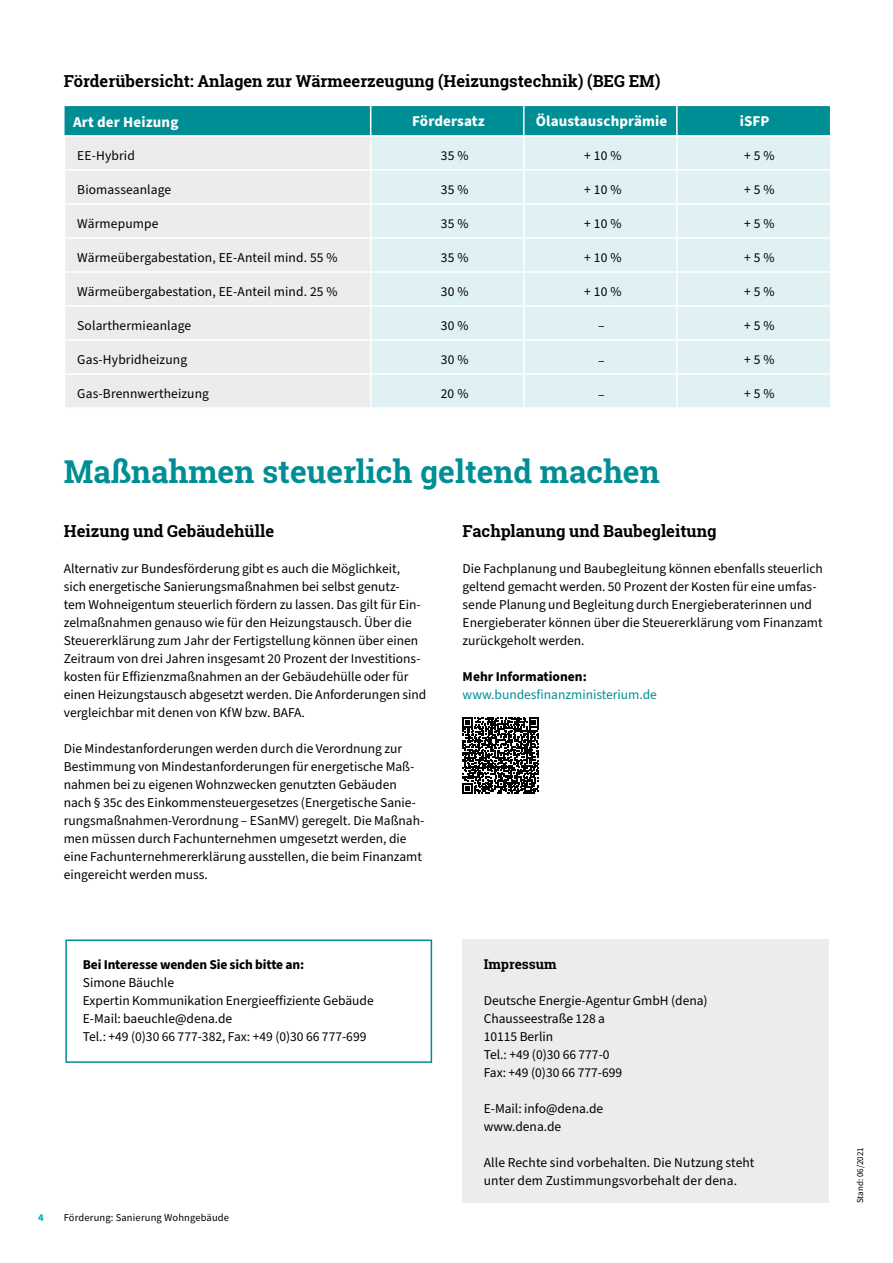
<style>
.page{position:relative;width:893px;height:1263px;background:#fff}
.page>*{position:absolute;margin:0;border:0;box-sizing:border-box;transform-origin:0 0}
.t1{font:700 31.5px "Roboto Slab";color:#008e95}
.t2{font:700 16.5px "Roboto Slab";color:#000}
.t3{font:700 15px "Source Sans Pro";letter-spacing:.01em;color:#fff}
.t4{font:13.5px/18px "Source Sans Pro";color:#000}
.t5{font:700 13.5px "Source Sans Pro";letter-spacing:-.01em;color:#000}
.t6{font:13.5px "Source Sans Pro";color:#008e95}
.t7{font:700 13.5px "Roboto Slab";color:#000}
.t8{font:10.5px "Source Sans Pro";letter-spacing:.015em;color:#000}
.t9{font:700 10.5px "Source Sans Pro";color:#00b2bb}
.t10{font:9px "Source Sans Pro";color:#000}
</style>
<div class="page">
<div style="left:462px;top:939px;width:367px;height:264px;background:#ececed"></div>
<svg style="left:462px;top:717px;width:77px;height:77px"></svg>
<div style="left:65px;top:939px;width:367px;height:124px;border:2px solid #008e95"></div>
<div style="left:65px;top:137px;width:305px;height:270px;background:#ececed"></div>
<div style="left:371px;top:137px;width:459px;height:270px;background:#e0f1f3"></div>
<hr style="left:523px;top:137px;width:1px;height:32px;background:#fff">
<hr style="left:64px;top:169px;width:307px;height:2px;background:#fff">
<hr style="left:371px;top:169px;width:153px;height:2px;background:#fff">
<hr style="left:523px;top:171px;width:1px;height:32px;background:#fff">
<hr style="left:64px;top:203px;width:307px;height:2px;background:#fff">
<hr style="left:371px;top:203px;width:153px;height:2px;background:#fff">
<hr style="left:523px;top:205px;width:1px;height:32px;background:#fff">
<hr style="left:64px;top:237px;width:307px;height:2px;background:#fff">
<hr style="left:371px;top:237px;width:153px;height:2px;background:#fff">
<hr style="left:523px;top:239px;width:1px;height:32px;background:#fff">
<hr style="left:64px;top:271px;width:307px;height:2px;background:#fff">
<hr style="left:371px;top:271px;width:153px;height:2px;background:#fff">
<hr style="left:523px;top:273px;width:1px;height:32px;background:#fff">
<hr style="left:64px;top:305px;width:307px;height:2px;background:#fff">
<hr style="left:371px;top:305px;width:153px;height:2px;background:#fff">
<hr style="left:523px;top:307px;width:1px;height:32px;background:#fff">
<hr style="left:64px;top:339px;width:307px;height:2px;background:#fff">
<hr style="left:371px;top:339px;width:153px;height:2px;background:#fff">
<hr style="left:523px;top:341px;width:1px;height:32px;background:#fff">
<hr style="left:64px;top:373px;width:307px;height:2px;background:#fff">
<hr style="left:371px;top:373px;width:153px;height:2px;background:#fff">
<hr style="left:523px;top:375px;width:1px;height:32px;background:#fff">
<hr style="left:676px;top:137px;width:2px;height:32px;background:#fff">
<hr style="left:524px;top:169px;width:153px;height:2px;background:#fff">
<hr style="left:677px;top:169px;width:153px;height:2px;background:#fff">
<hr style="left:676px;top:171px;width:2px;height:32px;background:#fff">
<hr style="left:524px;top:203px;width:153px;height:2px;background:#fff">
<hr style="left:677px;top:203px;width:153px;height:2px;background:#fff">
<hr style="left:676px;top:205px;width:2px;height:32px;background:#fff">
<hr style="left:524px;top:237px;width:153px;height:2px;background:#fff">
<hr style="left:677px;top:237px;width:153px;height:2px;background:#fff">
<hr style="left:676px;top:239px;width:2px;height:32px;background:#fff">
<hr style="left:524px;top:271px;width:153px;height:2px;background:#fff">
<hr style="left:677px;top:271px;width:153px;height:2px;background:#fff">
<hr style="left:676px;top:273px;width:2px;height:32px;background:#fff">
<hr style="left:524px;top:305px;width:153px;height:2px;background:#fff">
<hr style="left:677px;top:305px;width:153px;height:2px;background:#fff">
<hr style="left:676px;top:307px;width:2px;height:32px;background:#fff">
<hr style="left:524px;top:339px;width:153px;height:2px;background:#fff">
<hr style="left:677px;top:339px;width:153px;height:2px;background:#fff">
<hr style="left:676px;top:341px;width:2px;height:32px;background:#fff">
<hr style="left:524px;top:373px;width:153px;height:2px;background:#fff">
<hr style="left:677px;top:373px;width:153px;height:2px;background:#fff">
<hr style="left:676px;top:375px;width:2px;height:32px;background:#fff">
<svg style="left:65px;top:106px;width:765px;height:30px;background:#099298"></svg>
<hr style="left:676px;top:106px;width:2px;height:29px;background:#fff">
<p class="t2" style="left:64px;top:70px;width:598px">Förderübersicht: Anlagen zur Wärmeerzeugung (Heizungstechnik) (BEG EM)</p>
<p class="t3" style="left:73px;top:112px;width:107px">Art der Heizung</p>
<p class="t3" style="left:412px;top:111px;width:74px">Fördersatz</p>
<p class="t3" style="left:536px;top:111px;width:133px">Ölaustauschprämie</p>
<p class="t3" style="left:740px;top:111px;width:31px">iSFP</p>
<p class="t4" style="left:77px;top:147px;width:59px">EE-Hybrid</p>
<p class="t4" style="left:441px;top:147px;width:29px">35 %</p>
<p class="t4" style="left:584px;top:147px;width:39px">+ 10 %</p>
<p class="t4" style="left:744px;top:147px;width:32px">+ 5 %</p>
<p class="t4" style="left:77px;top:181px;width:95px">Biomasseanlage</p>
<p class="t4" style="left:441px;top:181px;width:29px">35 %</p>
<p class="t4" style="left:584px;top:181px;width:39px">+ 10 %</p>
<p class="t4" style="left:744px;top:181px;width:32px">+ 5 %</p>
<p class="t4" style="left:77px;top:215px;width:83px">Wärmepumpe</p>
<p class="t4" style="left:441px;top:215px;width:29px">35 %</p>
<p class="t4" style="left:584px;top:215px;width:39px">+ 10 %</p>
<p class="t4" style="left:744px;top:215px;width:32px">+ 5 %</p>
<p class="t4" style="left:77px;top:249px;width:262px">Wärmeübergabestation, EE-Anteil mind. 55 %</p>
<p class="t4" style="left:441px;top:249px;width:29px">35 %</p>
<p class="t4" style="left:584px;top:249px;width:39px">+ 10 %</p>
<p class="t4" style="left:744px;top:249px;width:32px">+ 5 %</p>
<p class="t4" style="left:77px;top:283px;width:262px">Wärmeübergabestation, EE-Anteil mind. 25 %</p>
<p class="t4" style="left:441px;top:283px;width:29px">30 %</p>
<p class="t4" style="left:584px;top:283px;width:39px">+ 10 %</p>
<p class="t4" style="left:744px;top:283px;width:32px">+ 5 %</p>
<p class="t4" style="left:77px;top:317px;width:115px">Solarthermieanlage</p>
<p class="t4" style="left:441px;top:317px;width:29px">30 %</p>
<p class="t4" style="left:598px;top:317px;width:8px">–</p>
<p class="t4" style="left:744px;top:317px;width:32px">+ 5 %</p>
<p class="t4" style="left:77px;top:351px;width:111px">Gas-Hybridheizung</p>
<p class="t4" style="left:441px;top:351px;width:29px">30 %</p>
<p class="t4" style="left:598px;top:352px;width:8px">–</p>
<p class="t4" style="left:744px;top:351px;width:32px">+ 5 %</p>
<p class="t4" style="left:77px;top:385px;width:133px">Gas-Brennwertheizung</p>
<p class="t4" style="left:441px;top:385px;width:29px">20 %</p>
<p class="t4" style="left:598px;top:386px;width:8px">–</p>
<p class="t4" style="left:744px;top:385px;width:32px">+ 5 %</p>
<h1 class="t1" style="left:64px;top:450px;width:597px">Maßnahmen steuerlich geltend machen</h1>
<p class="t2" style="left:64px;top:520px;width:212px">Heizung und Gebäudehülle</p>
<p class="t4" style="left:64px;top:560px;width:364px">Alternativ zur Bundesförderung gibt es auch die Möglichkeit,<br>sich energetische Sanierungsmaßnahmen bei selbst genutz-<br>tem Wohneigentum steuerlich fördern zu lassen. Das gilt für Ein&shy;zelmaßnahmen genauso wie für den Heizungstausch. Über die Steuererklärung zum Jahr der Fertigstellung können über einen Zeitraum von drei Jahren insgesamt 20 Prozent der Investitions&shy;kosten für Effizienzmaßnahmen an der Gebäudehülle oder für einen Heizungstausch abgesetzt werden. Die Anforderungen sind vergleichbar mit denen von KfW bzw. BAFA.</p>
<p class="t4" style="left:64px;top:740px;width:362px">Die Mindestanforderungen werden durch die Verordnung zur Bestimmung von Mindestanforderungen für energetische Maß&shy;nahmen bei zu eigenen Wohnzwecken genutzten Gebäuden nach § 35c des Einkommensteuergesetzes (Energetische Sanie&shy;rungsmaßnahmen-Verordnung – ESanMV) geregelt. Die Maßnah&shy;men müssen durch Fachunternehmen umgesetzt werden, die eine Fachunternehmererklärung ausstellen, die beim Finanzamt eingereicht werden muss.</p>
<p class="t5" style="left:83px;top:955px;width:223px">Bei Interesse wenden Sie sich bitte an:</p>
<p class="t4" style="left:83px;top:974px;width:292px">Simone Bäuchle<br>Expertin Kommunikation Energieeffiziente Gebäude E-Mail: baeuchle@dena.de<br>Tel.: +49 (0)30 66 777-382, Fax: +49 (0)30 66 777-699</p>
<p class="t9" style="left:38px;top:1210px;width:7px">4</p>
<p class="t8" style="left:64px;top:1211px;width:167px">Förderung: Sanierung Wohngebäude</p>
<p class="t2" style="left:463px;top:520px;width:256px">Fachplanung und Baubegleitung</p>
<p class="t4" style="left:463px;top:560px;width:362px">Die Fachplanung und Baubegleitung können ebenfalls steuerlich geltend gemacht werden. 50 Prozent der Kosten für eine umfas&shy;sende Planung und Begleitung durch Energieberaterinnen und Energieberater können über die Steuererklärung vom Finanzamt zurückgeholt werden.</p>
<p class="t5" style="left:463px;top:667px;width:126px">Mehr Informationen:</p>
<p class="t6" style="left:463px;top:686px;width:196px">www.bundesfinanzministerium.de</p>
<p class="t7" style="left:484px;top:955px;width:75px">Impressum</p>
<p class="t4" style="left:484px;top:992px;width:225px">Deutsche Energie-Agentur GmbH (dena)<br>Chausseestraße 128 a<br>10115 Berlin<br>Tel.: +49 (0)30 66 777-0<br>Fax: +49 (0)30 66 777-699</p>
<p class="t4" style="left:484px;top:1100px;width:121px">E-Mail: info@dena.de www.dena.de</p>
<p class="t4" style="left:484px;top:1154px;width:272px">Alle Rechte sind vorbehalten. Die Nutzung steht unter dem Zustimmungsvorbehalt der dena.</p>
<p class="t10" style="left:854px;top:1203px;width:57px;rotate:-90deg">Stand: 06/2021</p>
</div>
